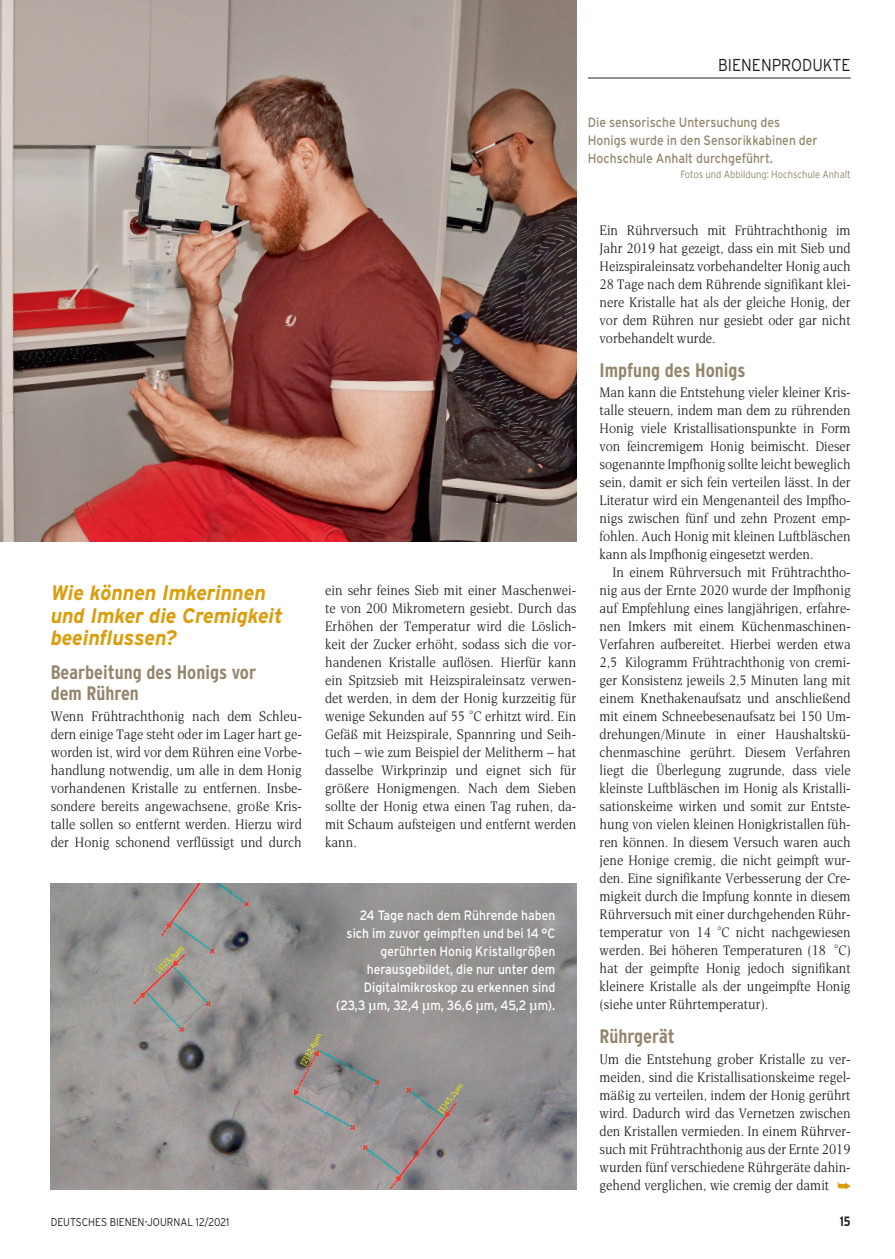
<style>
.page{position:relative;width:895px;height:1259px;background:#fff}
.page>*{position:absolute;margin:0;border:0;box-sizing:border-box;transform-origin:0 0}
.Zwischen_Ueberschrif{font:italic 700 21px/22.5px "Interstate";letter-spacing:-.005em;color:#da9f0f;scale:.95 1}
.Zwischen_Ueberschrif-2{font:700 condensed 19.5px/21px "Interstate";color:#93866d}
.Dachzeile{font:300 17.25px "Interstate";color:#231f20;scale:.9 1}
.Grundschrift___Einz{font:14.7px/18px "Esperanto OTF";color:#231f20;text-align:justify;scale:.9 1}
.Grundschrift_stumpf{font:14.7px/18px "Esperanto OTF";color:#231f20;text-align:justify;scale:.9 1}
.BU{font:13.5px/18px "Interstate";color:#fff;text-align:right;scale:.9 1}
.BU-2{font:13.5px/18px "Interstate";color:#93866d;scale:.9 1}
.t1{font:700 condensed 13.5px "Interstate";color:#231f20}
.t2{font:300 11.25px "Interstate";color:#231f20;scale:.9 1}
.Foto{font:300 10.5px "Interstate";color:#93866d;scale:.9 1}
.s1{font-family:"ITC Garamond Std";font-size:15.75px}
</style>
<div class="page">
<hr style="left:587px;top:78px;width:263px;height:1px;background:#231f20">
<img style="left:51px;top:883px;width:525px;height:306px">
<img style="left:0;top:0;width:576px;height:541px">
<svg style="left:837px;top:1181px;width:13px;height:8px"></svg>
<p class="Dachzeile" style="left:718px;top:55px;width:149px">BIENENPRODUKTE</p>
<p class="Zwischen_Ueberschrif" style="left:51px;top:581px;width:246px">Wie können Imkerinnen und Imker die Cremigkeit beeinflussen?</p>
<p class="Zwischen_Ueberschrif-2" style="left:51px;top:661px;width:207px">Bearbeitung des Honigs vor dem Rühren</p>
<p class="Grundschrift___Einz" style="left:51px;top:707px;width:280px">Wenn Frühtrachthonig nach dem Schleu&shy;dern einige Tage steht oder im Lager hart ge&shy;worden ist, wird vor dem Rühren eine Vorbe&shy;handlung notwendig, um alle in dem Honig vorhandenen Kristalle zu entfernen. Insbe&shy;sondere bereits angewachsene, große Kris&shy;talle sollen so entfernt werden. Hierzu wird der Honig schonend verflüssigt und durch</p>
<p class="BU-2" style="left:587px;top:113px;width:257px">Die sensorische Untersuchung des<br>Honigs wurde in den Sensorikkabinen der<br>Hochschule Anhalt durchgeführt.</p>
<p class="Foto" style="left:680px;top:168px;width:190px">Fotos und Abbildung: Hochschule Anhalt</p>
<p class="Grundschrift___Einz" style="left:325px;top:581px;width:280px">ein sehr feines Sieb mit einer Maschenwei&shy;te von 200 Mikrometern gesiebt. Durch das Erhöhen der Temperatur wird die Löslich&shy;keit der Zucker erhöht, sodass sich die vor&shy;handenen Kristalle auflösen. Hierfür kann ein Spitzsieb mit Heizspiraleinsatz verwen&shy;det werden, in dem der Honig kurzzeitig für wenige Sekunden auf 55 °C erhitzt wird. Ein Gefäß mit Heizspirale, Spannring und Seih&shy;tuch – wie zum Beispiel der Melitherm – hat dasselbe Wirkprinzip und eignet sich für größere Honigmengen. Nach dem Sieben sollte der Honig etwa einen Tag ruhen, da&shy;mit Schaum aufsteigen und entfernt werden kann.</p>
<p class="BU" style="left:336px;top:905px;width:245px">24 Tage nach dem Rührende haben sich im zuvor geimpften und bei 14 °C gerührten Honig Kristallgrößen herausgebildet, die nur unter dem Digitalmikroskop zu erkennen sind (23,3 <span class="s1">µ</span>m, 32,4 <span class="s1">µ</span>m, 36,6 <span class="s1">µ</span>m, 45,2 <span class="s1">µ</span>m).</p>
<p class="Grundschrift_stumpf" style="left:599px;top:221px;width:280px">Ein Rührversuch mit Frühtrachthonig im Jahr 2019 hat gezeigt, dass ein mit Sieb und Heizspiraleinsatz vorbehandelter Honig auch 28 Tage nach dem Rührende signifikant klei&shy;nere Kristalle hat als der gleiche Honig, der vor dem Rühren nur gesiebt oder gar nicht vorbehandelt wurde.</p>
<p class="Zwischen_Ueberschrif-2" style="left:599px;top:360px;width:147px">Impfung des Honigs</p>
<p class="Grundschrift___Einz" style="left:599px;top:383px;width:280px">Man kann die Entstehung vieler kleiner Kris&shy;talle steuern, indem man dem zu rührenden Honig viele Kristallisationspunkte in Form von feincremigem Honig beimischt. Dieser sogenannte Impfhonig sollte leicht beweglich sein, damit er sich fein verteilen lässt. In der Literatur wird ein Mengenanteil des Impfho&shy;nigs zwischen fünf und zehn Prozent emp&shy;fohlen. Auch Honig mit kleinen Luftbläschen kann als Impfhonig eingesetzt werden.</p>
<p class="Grundschrift___Einz" style="left:599px;top:563px;width:280px;text-indent:13px">In einem Rührversuch mit Frühtrachtho&shy;nig aus der Ernte 2020 wurde der Impfhonig auf Empfehlung eines langjährigen, erfahre&shy;nen Imkers mit einem Küchenmaschinen-Verfahren aufbereitet. Hierbei werden etwa 2,5 Kilogramm Frühtrachthonig von cremi&shy;ger Konsistenz jeweils 2,5 Minuten lang mit einem Knethakenaufsatz und anschließend mit einem Schneebesenaufsatz bei 150 Um&shy;drehungen/Minute in einer Haushaltskü&shy;chenmaschine gerührt. Diesem Verfahren liegt die Überlegung zugrunde, dass viele kleinste Luftbläschen im Honig als Kristalli&shy;sationskeime wirken und somit zur Entste&shy;hung von vielen kleinen Honigkristallen füh&shy;ren können. In diesem Versuch waren auch jene Honige cremig, die nicht geimpft wur&shy;den. Eine signifikante Verbesserung der Cre&shy;migkeit durch die Impfung konnte in diesem Rührversuch mit einer durchgehenden Rühr&shy;temperatur von 14 °C nicht nachgewiesen werden. Bei höheren Temperaturen (18 °C) hat der geimpfte Honig jedoch signifikant kleinere Kristalle als der ungeimpfte Honig (siehe unter Rührtemperatur).</p>
<p class="Zwischen_Ueberschrif-2" style="left:599px;top:1026px;width:77px">Rührgerät</p>
<p class="Grundschrift___Einz" style="left:599px;top:1049px;width:280px">Um die Entstehung grober Kristalle zu ver&shy;meiden, sind die Kristallisationskeime regel&shy;mäßig zu verteilen, indem der Honig gerührt wird. Dadurch wird das Vernetzen zwischen den Kristallen vermieden. In einem Rührver&shy;such mit Frühtrachthonig aus der Ernte 2019 wurden fünf verschiedene Rührgeräte dahin&shy;gehend verglichen, wie cremig der damit</p>
<p class="t2" style="left:51px;top:1215px;width:200px">DEUTSCHES BIENEN-JOURNAL 12/2021</p>
<p class="t1" style="left:839px;top:1212px;width:12px">15</p>
</div>
